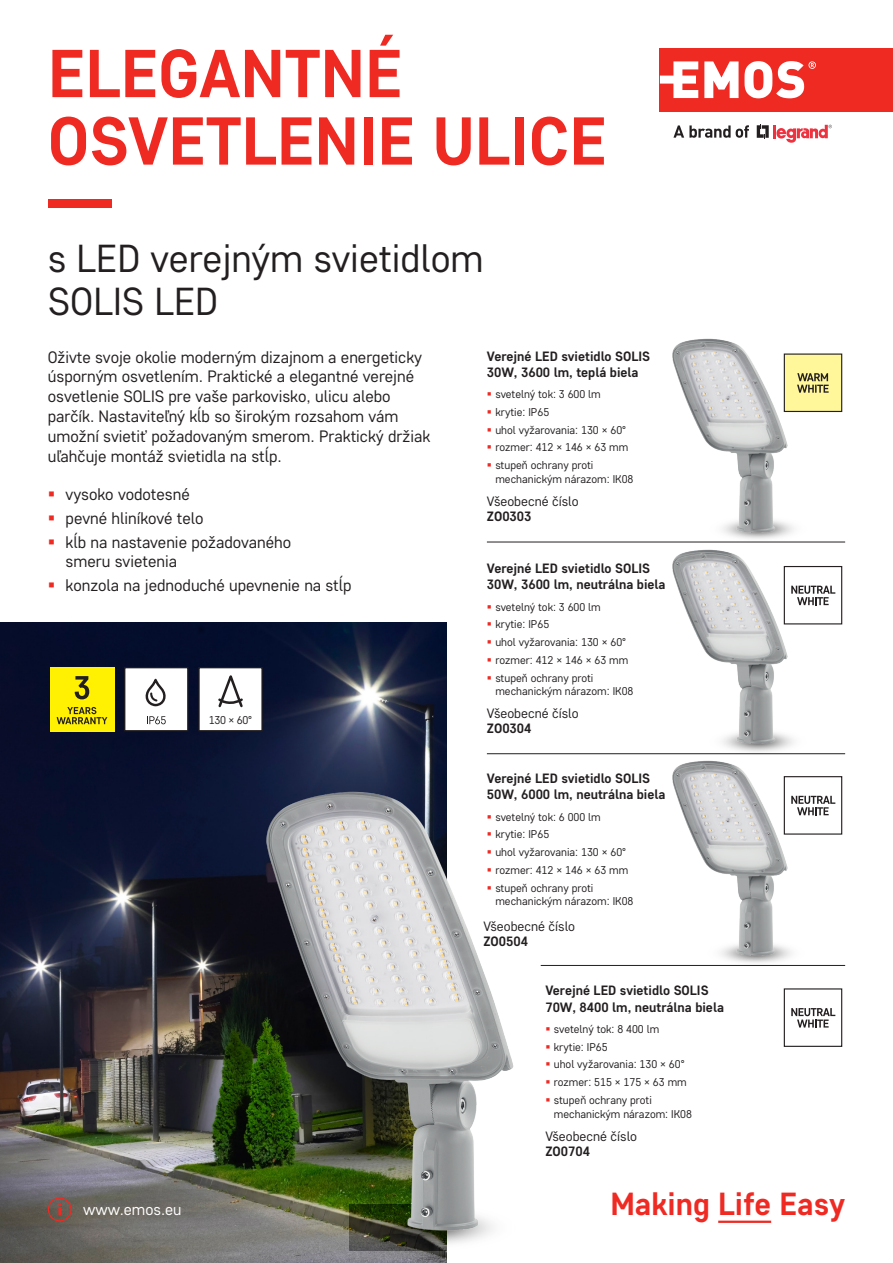
<style>
.page{position:relative;width:893px;height:1263px;background:#fff}
.page>*{position:absolute;margin:0;border:0;box-sizing:border-box;transform-origin:0 0}
.NADPISY_A4_vetsi{font:700 67.5px/67.5px "Core Sans D55";color:#ee2a23}
.PODNADPIS_A4_vetsi{font:39px/43.5px "Core Sans D35";color:#231f20}
.t1{font:700 31.95px "Core Sans D55";color:#ee2a23}
.PODNADPIS_LETÁK_A4{font:16.5px/19.8px "Core Sans D35";color:#231f20}
.t2{font:15.9px "Core Sans D35";color:#fff}
.TITULEK{font:700 13.5px/16.2px "Core Sans D55";color:#231f20}
.t3{font:13.5px "Core Sans D35";color:#231f20}
.t4{font:11.4px "Core Sans D35";color:#231f20}
.t5{font:11.25px/13.5px "Core Sans D35";color:#231f20}
</style>
<div class="page">
<img style="left:0;top:623px;width:446px;height:640px">
<img style="left:672px;top:338px;width:128px;height:201px">
<div style="left:784px;top:354px;width:58px;height:57px;background:#fff79a"></div>
<div style="left:784px;top:353px;width:58px;height:59px;border:1px solid #231f20"></div>
<svg style="left:797px;top:373px;width:32px;height:20px"></svg>
<img style="left:672px;top:549px;width:161px;height:201px">
<img style="left:672px;top:760px;width:126px;height:201px">
<div style="left:50px;top:667px;width:64px;height:64px;background:#fff101"></div>
<svg style="left:57px;top:707px;width:50px;height:17px"></svg>
<svg style="left:75px;top:676px;width:14px;height:23px"></svg>
<div style="left:125px;top:668px;width:63px;height:63px;background:#fff"></div>
<div style="left:124px;top:667px;width:64px;height:64px;border:1px solid #231f20"></div>
<svg style="left:147px;top:716px;width:19px;height:8px"></svg>
<svg style="left:145px;top:678px;width:21px;height:29px"></svg>
<div style="left:784px;top:566px;width:58px;height:58px;background:#fff"></div>
<div style="left:784px;top:566px;width:58px;height:58px;border:1px solid #231f20"></div>
<svg style="left:791px;top:586px;width:44px;height:19px"></svg>
<div style="left:784px;top:777px;width:58px;height:57px;background:#fff"></div>
<div style="left:784px;top:776px;width:58px;height:59px;border:1px solid #231f20"></div>
<svg style="left:791px;top:796px;width:44px;height:19px"></svg>
<div style="left:784px;top:988px;width:58px;height:59px;border:1px solid #231f20"></div>
<svg style="left:791px;top:1008px;width:44px;height:19px"></svg>
<div style="left:199px;top:668px;width:63px;height:63px;background:#fff"></div>
<div style="left:198px;top:667px;width:65px;height:64px;border:1px solid #231f20"></div>
<svg style="left:218px;top:675px;width:25px;height:33px"></svg>
<img style="left:350px;top:1245px;width:97px;height:5px">
<img style="left:156px;top:777px;width:385px;height:468px">
<hr style="left:487px;top:542px;width:358px;height:1px;background:#231f20">
<hr style="left:487px;top:753px;width:358px;height:1px;background:#231f20">
<hr style="left:541px;top:965px;width:304px;height:1px;background:#231f20">
<hr style="left:718px;top:1220px;width:53px;height:3px;background:#ee2a23">
<svg style="left:48px;top:1197px;width:24px;height:24px"></svg>
<div style="left:48px;top:200px;width:64px;height:8px;background:#ee2a23"></div>
<svg style="left:757px;top:124px;width:75px;height:19px"></svg>
<svg style="left:673px;top:125px;width:76px;height:13px"></svg>
<div style="left:660px;top:48px;width:233px;height:64px;background:#ee2a23"></div>
<svg style="left:704px;top:61px;width:34px;height:37px"></svg>
<svg style="left:660px;top:61px;width:38px;height:37px"></svg>
<svg style="left:744px;top:61px;width:72px;height:37px"></svg>
<svg style="left:488px;top:850px;width:3px;height:4px"></svg>
<p class="NADPISY_A4_vetsi" style="left:48px;top:38px;width:560px">ELEGANTNÉ<br>OSVETLENIE ULICE</p>
<p class="PODNADPIS_A4_vetsi" style="left:48px;top:235px;width:437px">s LED verejným svietidlom<br>SOLIS LED</p>
<p class="PODNADPIS_LETÁK_A4" style="left:48px;top:346px;width:384px">Oživte svoje okolie moderným dizajnom a energeticky úsporným osvetlením. Praktické a elegantné verejné osvetlenie SOLIS pre vaše parkovisko, ulicu alebo parčík. Nastaviteľný kĺb so širokým rozsahom vám umožní svietiť požadovaným smerom. Praktický držiak uľahčuje montáž svietidla na stĺp.</p>
<p class="PODNADPIS_LETÁK_A4" style="left:66px;top:483px;width:126px">vysoko vodotesné</p>
<p class="PODNADPIS_LETÁK_A4" style="left:66px;top:507px;width:139px">pevné hliníkové telo</p>
<p class="PODNADPIS_LETÁK_A4" style="left:66px;top:531px;width:227px">kĺb na nastavenie požadovaného smeru svietenia</p>
<p class="PODNADPIS_LETÁK_A4" style="left:66px;top:575px;width:288px">konzola na jednoduché upevnenie na stĺp</p>
<p class="t4" style="left:209px;top:713px;width:45px">130 × 60°</p>
<p class="t2" style="left:83px;top:1199px;width:100px">www.emos.eu</p>
<p class="TITULEK" style="left:487px;top:347px;width:165px">Verejné LED svietidlo SOLIS<br>30W, 3600 lm, teplá biela</p>
<p class="t5" style="left:495px;top:387px;width:107px">svetelný tok: 3 600 lm</p>
<p class="t5" style="left:495px;top:405px;width:55px">krytie: IP65</p>
<p class="t5" style="left:495px;top:423px;width:132px">uhol vyžarovania: 130 × 60°</p>
<p class="t5" style="left:495px;top:440px;width:134px">rozmer: 412 × 146 × 63 mm</p>
<p class="t5" style="left:495px;top:458px;width:140px">stupeň ochrany proti mechanickým nárazom: IK08</p>
<p class="t3" style="left:487px;top:493px;width:93px">Všeobecné číslo</p>
<p class="TITULEK" style="left:487px;top:508px;width:46px">ZO0303</p>
<p class="TITULEK" style="left:487px;top:560px;width:180px">Verejné LED svietidlo SOLIS<br>30W, 3600 lm, neutrálna biela</p>
<p class="t5" style="left:495px;top:599px;width:107px">svetelný tok: 3 600 lm</p>
<p class="t5" style="left:495px;top:617px;width:55px">krytie: IP65</p>
<p class="t5" style="left:495px;top:635px;width:132px">uhol vyžarovania: 130 × 60°</p>
<p class="t5" style="left:495px;top:653px;width:134px">rozmer: 412 × 146 × 63 mm</p>
<p class="t5" style="left:495px;top:670px;width:140px">stupeň ochrany proti mechanickým nárazom: IK08</p>
<p class="t3" style="left:487px;top:704px;width:93px">Všeobecné číslo</p>
<p class="TITULEK" style="left:487px;top:719px;width:46px">ZO0304</p>
<p class="TITULEK" style="left:487px;top:770px;width:180px">Verejné LED svietidlo SOLIS<br>50W, 6000 lm, neutrálna biela</p>
<p class="t5" style="left:495px;top:810px;width:107px">svetelný tok: 6 000 lm</p>
<p class="t5" style="left:495px;top:827px;width:55px">krytie: IP65</p>
<p class="t5" style="left:495px;top:845px;width:132px">uhol vyžarovania: 130 × 60°</p>
<p class="t5" style="left:495px;top:863px;width:134px">rozmer: 412 × 146 × 63 mm</p>
<p class="t5" style="left:495px;top:881px;width:140px">stupeň ochrany proti mechanickým nárazom: IK08</p>
<p class="t3" style="left:483px;top:918px;width:93px">Všeobecné číslo</p>
<p class="TITULEK" style="left:483px;top:933px;width:46px">ZO0504</p>
<p class="TITULEK" style="left:545px;top:982px;width:180px">Verejné LED svietidlo SOLIS<br>70W, 8400 lm, neutrálna biela</p>
<p class="t5" style="left:554px;top:1022px;width:107px">svetelný tok: 8 400 lm</p>
<p class="t5" style="left:554px;top:1040px;width:55px">krytie: IP65</p>
<p class="t5" style="left:554px;top:1057px;width:132px">uhol vyžarovania: 130 × 60°</p>
<p class="t5" style="left:554px;top:1075px;width:134px">rozmer: 515 × 175 × 63 mm</p>
<p class="t5" style="left:554px;top:1093px;width:140px">stupeň ochrany proti mechanickým nárazom: IK08</p>
<p class="t3" style="left:545px;top:1128px;width:93px">Všeobecné číslo</p>
<p class="TITULEK" style="left:545px;top:1143px;width:46px">ZO0704</p>
<p class="t1" style="left:610px;top:1183px;width:236px">Making Life Easy</p>
</div>
